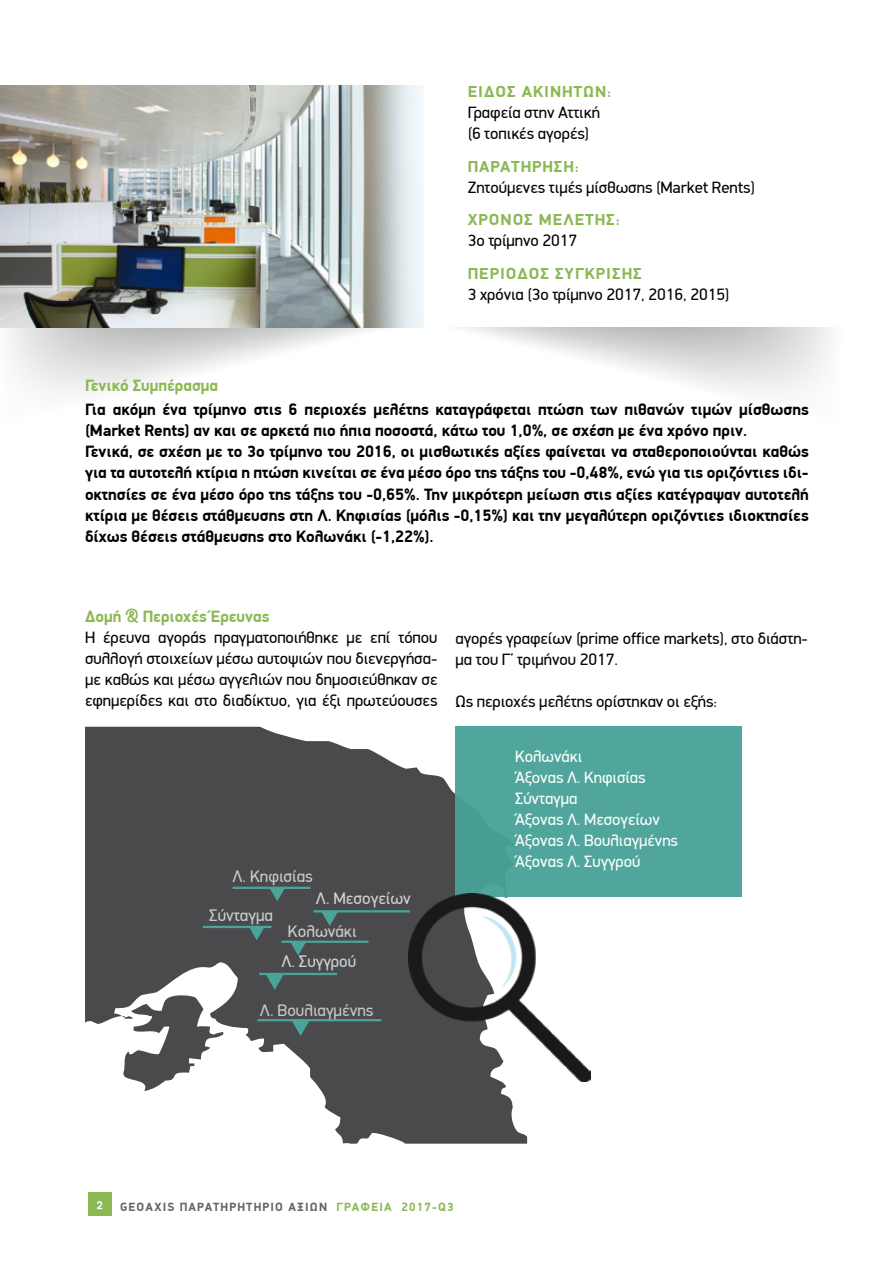
<style>
.page{position:relative;width:893px;height:1263px;background:#fff}
.page>*{position:absolute;margin:0;border:0;box-sizing:border-box;transform-origin:0 0}
.t1{font:16.8px "PF Din Display";color:#d1d3d4}
.t2{font:16.8px "PF Din Display";color:#cbcdce}
.t3{font:16.8px "PF Din Display";color:#c7c8ca}
.t4{font:16.8px "PF Din Display";color:#c9cacc}
.t5{font:700 16.5px/21px "PF Din Display";color:#000}
.t6{font:16.5px/21px "PF Din Display";color:#000}
.t7{font:16.5px/21px "PF Din Display";color:#fff}
.t8{font:700 16.5px "PF Din Display";color:#8bb853}
.t9{font:700 16.05px "PF Din Display";letter-spacing:.06em;color:#8bb853}
.t10{font:700 12px "PF Din Display";letter-spacing:.1em;color:#636466}
.t11{font:700 10.5px "Mg Avant GUC Pol";color:#fff}
.s1{color:#8bb853}
</style>
<div class="page">
<div style="left:88px;top:1193px;width:23px;height:23px;background:#8bb853"></div>
<img style="left:0;top:327px;width:830px;height:66px">
<svg style="left:85px;top:727px;width:506px;height:417px;fill:#4a4a4d"></svg>
<hr style="left:233px;top:887px;width:77px;height:2px;background:#49a49a">
<svg style="left:269px;top:889px;width:16px;height:12px"></svg>
<hr style="left:313px;top:910px;width:97px;height:2px;background:#49a49a">
<svg style="left:321px;top:912px;width:17px;height:14px"></svg>
<hr style="left:203px;top:926px;width:68px;height:2px;background:#49a49a">
<svg style="left:249px;top:928px;width:16px;height:12px"></svg>
<hr style="left:281px;top:940px;width:88px;height:3px;background:#49a49a">
<svg style="left:290px;top:943px;width:16px;height:12px"></svg>
<hr style="left:259px;top:973px;width:78px;height:2px;background:#49a49a">
<svg style="left:266px;top:975px;width:18px;height:15px"></svg>
<hr style="left:257px;top:1019px;width:124px;height:2px;background:#49a49a">
<svg style="left:292px;top:1021px;width:18px;height:15px"></svg>
<img style="left:0;top:85px;width:423px;height:242px">
<div style="left:455px;top:727px;width:287px;height:170px;background:#50a69c"></div>
<img style="left:408px;top:893px;width:182px;height:188px">
<p class="t9" style="left:468px;top:82px;width:145px">ΕΊΔΟΣ ΑΚΙΝΉΤΩΝ:</p>
<p class="t6" style="left:468px;top:102px;width:134px">Γραφεία στην Αττική (6 τοπικές αγορές)</p>
<p class="t9" style="left:468px;top:157px;width:113px">ΠΑΡΑΤΉΡΗΣΗ:</p>
<p class="t6" style="left:468px;top:177px;width:289px">Ζητούμενες τιμές μίσθωσης (Market Rents)</p>
<p class="t9" style="left:468px;top:210px;width:154px">ΧΡΌΝΟΣ ΜΕΛΈΤΗΣ:</p>
<p class="t6" style="left:468px;top:230px;width:111px">3ο τρίμηνο 2017</p>
<p class="t9" style="left:468px;top:264px;width:175px">ΠΕΡΙΟΔΟΣ ΣΥΓΚΡΙΣΗΣ</p>
<p class="t6" style="left:468px;top:284px;width:263px">3 χρόνια (3ο τρίμηνο 2017, 2016, 2015)</p>
<p class="t8" style="left:85px;top:376px;width:135px">Γενικό Συμπέρασμα</p>
<p class="t5" style="left:85px;top:399px;width:725px">Για ακόμη ένα τρίμηνο στις 6 περιοχές μελέτης καταγράφεται πτώση των πιθανών τιμών μίσθωσης (Market Rents) αν και σε αρκετά πιο ήπια ποσοστά, κάτω του 1,0%, σε σχέση με ένα χρόνο πριν.<br>Γενικά, σε σχέση με το 3ο τρίμηνο του 2016, οι μισθωτικές αξίες φαίνεται να σταθεροποιούνται καθώς για τα αυτοτελή κτίρια η πτώση κινείται σε ένα μέσο όρο της τάξης του -0,48%, ενώ για τις οριζόντιες ιδι&shy;οκτησίες σε ένα μέσο όρο της τάξης του -0,65%. Την μικρότερη μείωση στις αξίες κατέγραψαν αυτοτελή κτίρια με θέσεις στάθμευσης στη Λ. Κηφισίας (μόλις -0,15%) και την μεγαλύτερη οριζόντιες ιδιοκτησίες δίχως θέσεις στάθμευσης στο Κολωνάκι (-1,22%).</p>
<p class="t8" style="left:85px;top:606px;width:186px">Δομή &amp; Περιοχές Έρευνας</p>
<p class="t6" style="left:85px;top:626px;width:354px;text-align:justify">Η έρευνα αγοράς πραγματοποιήθηκε με επί τόπου συλλογή στοιχείων μέσω αυτοψιών που διενεργήσα&shy;με καθώς και μέσω αγγελιών που δημοσιεύθηκαν σε εφημερίδες και στο διαδίκτυο, για έξι πρωτεύουσες</p>
<p class="t6" style="left:455px;top:627px;width:354px">αγορές γραφείων (prime office markets), στο διάστη&shy;μα του Γ’ τριμήνου 2017.</p>
<p class="t6" style="left:455px;top:690px;width:263px">Ως περιοχές μελέτης ορίστηκαν οι εξής:</p>
<p class="t4" style="left:233px;top:866px;width:82px">Λ. Κηφισίας</p>
<p class="t2" style="left:209px;top:905px;width:65px">Σύνταγµα</p>
<p class="t1" style="left:316px;top:888px;width:96px">Λ. Μεσογείων</p>
<p class="t2" style="left:288px;top:921px;width:70px">Κολωνάκι</p>
<p class="t1" style="left:281px;top:951px;width:76px">Λ. Συγγρού</p>
<p class="t3" style="left:260px;top:1000px;width:115px">Λ. Βουλιαγµένης</p>
<p class="t7" style="left:515px;top:745px;width:165px">Κολωνάκι<br>Άξονας Λ. Κηφισίας<br>Σύνταγμα<br>Άξονας Λ. Μεσογείων<br>Άξονας Λ. Βουλιαγμένης<br>Άξονας Λ. Συγγρού</p>
<p class="t11" style="left:97px;top:1199px;width:8px">2</p>
<p class="t10" style="left:120px;top:1199px;width:335px">GEOAXIS ΠΑΡΑΤΗΡΗΤΗΡΙΟ ΑΞΙΩΝ <span class="s1">ΓΡΑΦΕΙΑ 2017-Q3</span></p>
</div>
